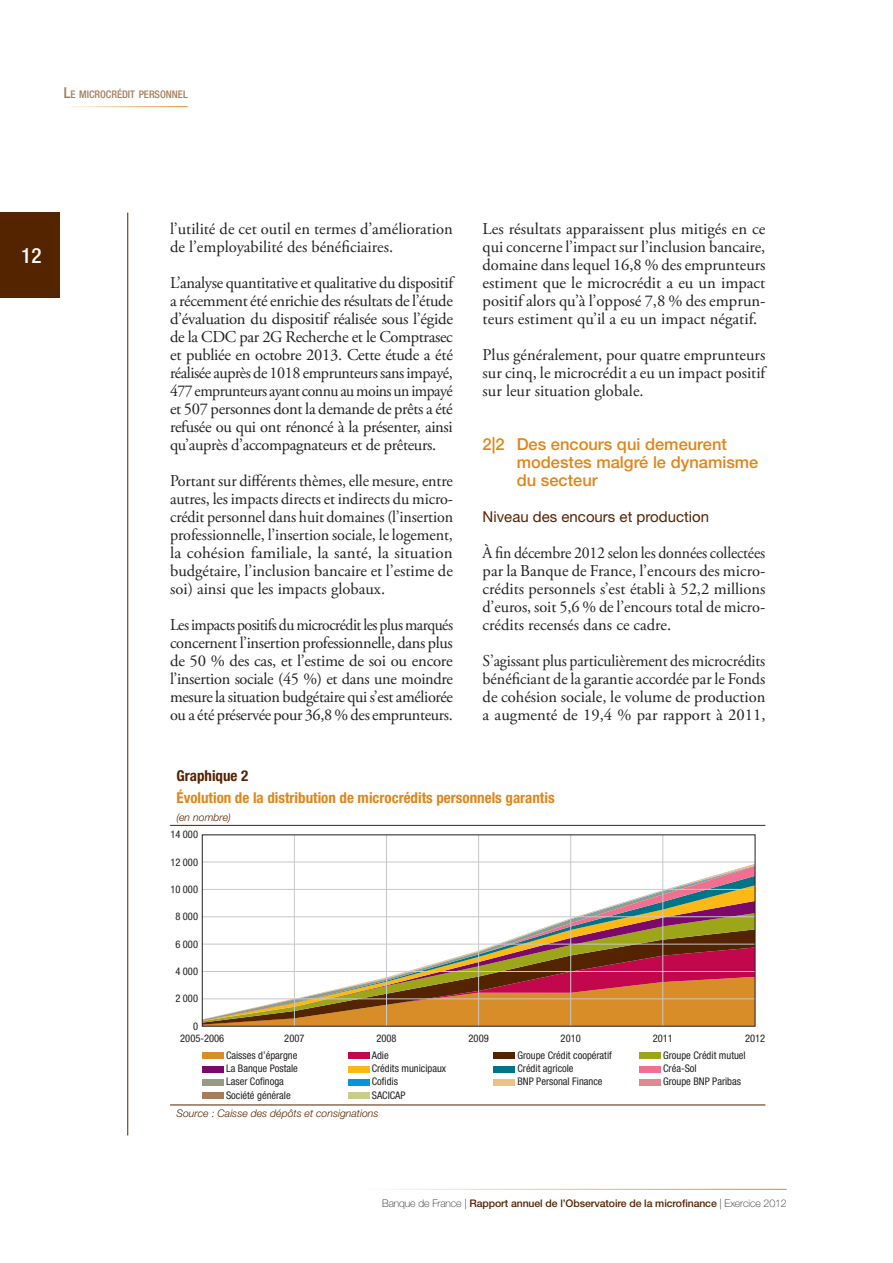
<style>
.page{position:relative;width:893px;height:1263px;background:#fff}
.page>*{position:absolute;margin:0;border:0;box-sizing:border-box;transform-origin:0 0}
.t1{font:500 condensed 21px "Helvetica Neue LT Std";color:#fff}
.t2{font:16.5px/18px "Adobe Garamond Pro";color:#231f20;text-align:justify}
.t3{font:16.5px/18px "Adobe Garamond Pro";color:#231f20;text-align:justify;scale:.96 1}
.t4{font:16.5px/18px "Adobe Garamond Pro";color:#231f20;text-align:justify;scale:.95 1}
.t5{font:500 16.5px/18px "Helvetica Neue LT Std";color:#df8619}
.t6{font:700 condensed 15px "Helvetica Neue LT Std";color:#df8619}
.t7{font:15px "Helvetica Neue LT Std";color:#542300}
.t8{font:700 condensed 15px "Helvetica Neue LT Std";color:#542300}
.t9{font:condensed 10.5px "Helvetica Neue LT Std";color:#231f20}
.t10{font:500 10.5px "Helvetica Neue LT Std";letter-spacing:-.01em;color:#542300}
.t11{font:italic 300 10.5px "Helvetica Neue LT Std";color:#542300}
.t12{font:500 condensed 10.5px "Helvetica Neue LT Std";color:#a57d59}
.s1{font-size:15px}
.s2{font-weight:100;color:#231f20}
</style>
<div class="page">
<hr style="left:127px;top:213px;width:1px;height:922px;background:#542300">
<div style="left:0;top:213px;width:60px;height:85px;background:#542300"></div>
<hr style="left:170px;top:825px;width:595px;height:1px;background:#542300">
<hr style="left:170px;top:1104px;width:595px;height:1px;background:#542300">
<svg style="left:204px;top:1022px;width:549px;height:2px"></svg>
<svg style="left:204px;top:864px;width:549px;height:156px"></svg>
<hr style="left:202px;top:862px;width:553px;height:1px;background:#c7c8ca">
<hr style="left:202px;top:889px;width:553px;height:1px;background:#c7c8ca">
<hr style="left:202px;top:916px;width:553px;height:1px;background:#c7c8ca">
<hr style="left:202px;top:944px;width:553px;height:1px;background:#c7c8ca">
<hr style="left:202px;top:971px;width:553px;height:1px;background:#c7c8ca">
<hr style="left:202px;top:998px;width:553px;height:1px;background:#c7c8ca">
<hr style="left:662px;top:835px;width:1px;height:191px;background:#c7c8ca">
<hr style="left:570px;top:835px;width:1px;height:191px;background:#c7c8ca">
<hr style="left:478px;top:835px;width:1px;height:191px;background:#c7c8ca">
<hr style="left:386px;top:835px;width:1px;height:191px;background:#c7c8ca">
<hr style="left:294px;top:835px;width:1px;height:191px;background:#c7c8ca">
<div style="left:202px;top:1053px;width:22px;height:6px;background:#d98d28"></div>
<div style="left:348px;top:1053px;width:21px;height:6px;background:#c3074d"></div>
<div style="left:494px;top:1053px;width:21px;height:6px;background:#542300"></div>
<div style="left:639px;top:1053px;width:21px;height:6px;background:#9da618"></div>
<div style="left:202px;top:1066px;width:22px;height:6px;background:#7b086a"></div>
<div style="left:348px;top:1066px;width:21px;height:6px;background:#fcb814"></div>
<div style="left:494px;top:1066px;width:21px;height:6px;background:#007587"></div>
<div style="left:639px;top:1066px;width:21px;height:6px;background:#f17091"></div>
<div style="left:202px;top:1079px;width:22px;height:6px;background:#979a85"></div>
<div style="left:348px;top:1079px;width:21px;height:6px;background:#0695d6"></div>
<div style="left:494px;top:1079px;width:21px;height:6px;background:#ebc089"></div>
<div style="left:639px;top:1079px;width:21px;height:6px;background:#de8a92"></div>
<div style="left:202px;top:1092px;width:22px;height:7px;background:#a57d59"></div>
<div style="left:348px;top:1092px;width:21px;height:7px;background:#c9cd88"></div>
<p class="t12" style="left:64px;top:88px;width:125px"><span class="s1">L</span>E MICROCRÉDIT PERSONNEL</p>
<p class="t1" style="left:21px;top:243px;width:22px">12</p>
<p class="t2" style="left:170px;top:220px;width:284px">l’utilité de cet outil en termes d’amélioration de l’employabilité des bénéficiaires.</p>
<p class="t2" style="left:170px;top:274px;width:285px">L’analyse quantitative et qualitative du dispositif a récemment été enrichie des résultats de l’étude d’évaluation du dispositif réalisée sous l’égide de la CDC par 2G Recherche et le Comptrasec et publiée en octobre 2013. Cette étude a été réalisée auprès de 1018 emprunteurs sans impayé, 477 emprunteurs ayant connu au moins un impayé et 507 personnes dont la demande de prêts a été refusée ou qui ont rénoncé à la présenter, ainsi qu’auprès d’accompagnateurs et de prêteurs.</p>
<p class="t2" style="left:170px;top:472px;width:284px">Portant sur différents thèmes, elle mesure, entre autres, les impacts directs et indirects du micro&shy;crédit personnel dans huit domaines (l’insertion professionnelle, l’insertion sociale, le logement, la cohésion familiale, la santé, la situation budgétaire, l’inclusion bancaire et l’estime de soi) ainsi que les impacts globaux.</p>
<p class="t4" style="left:170px;top:616px;width:299px">Les impacts positifs du microcrédit les plus marqués concernent l’insertion professionnelle, dans plus de 50 % des cas, et l’estime de soi ou encore l’insertion sociale (45 %) et dans une moindre mesure la situation budgétaire qui s’est améliorée ou a été préservée pour 36,8 % des emprunteurs.</p>
<p class="t2" style="left:483px;top:220px;width:284px">Les résultats apparaissent plus mitigés en ce qui concerne l’impact sur l’inclusion bancaire, domaine dans lequel 16,8 % des emprunteurs estiment que le microcrédit a eu un impact positif alors qu’à l’opposé 7,8 % des emprun&shy;teurs estiment qu’il a eu un impact négatif.</p>
<p class="t2" style="left:483px;top:346px;width:284px">Plus généralement, pour quatre emprunteurs sur cinq, le microcrédit a eu un impact positif sur leur situation globale.</p>
<p class="t5" style="left:517px;top:435px;width:243px;text-indent:-34px">2|2 Des encours qui demeurent modestes malgré le dynamisme du secteur</p>
<p class="t7" style="left:483px;top:508px;width:228px">Niveau des encours et production</p>
<p class="t3" style="left:483px;top:544px;width:296px">À fin décembre 2012 selon les données collectées par la Banque de France, l’encours des micro&shy;crédits personnels s’est établi à 52,2 millions d’euros, soit 5,6 % de l’encours total de micro&shy;crédits recensés dans ce cadre.</p>
<p class="t3" style="left:483px;top:652px;width:296px">S’agissant plus particulièrement des microcrédits bénéficiant de la garantie accordée par le Fonds de cohésion sociale, le volume de production a augmenté de 19,4 % par rapport à 2011,</p>
<p class="t8" style="left:176px;top:766px;width:73px">Graphique 2</p>
<p class="t6" style="left:176px;top:789px;width:380px">Évolution de la distribution de microcrédits personnels garantis</p>
<p class="t11" style="left:176px;top:811px;width:56px">(en nombre)</p>
<p class="t9" style="left:170px;top:828px;width:29px">14 000</p>
<p class="t9" style="left:170px;top:856px;width:29px">12 000</p>
<p class="t9" style="left:170px;top:883px;width:29px">10 000</p>
<p class="t9" style="left:175px;top:910px;width:24px">8 000</p>
<p class="t9" style="left:175px;top:938px;width:24px">6 000</p>
<p class="t9" style="left:175px;top:965px;width:24px">4 000</p>
<p class="t9" style="left:175px;top:992px;width:24px">2 000</p>
<p class="t9" style="left:193px;top:1020px;width:7px">0</p>
<p class="t9" style="left:180px;top:1032px;width:46px">2005-2006</p>
<p class="t9" style="left:284px;top:1032px;width:22px">2007</p>
<p class="t9" style="left:376px;top:1032px;width:22px">2008</p>
<p class="t9" style="left:469px;top:1032px;width:22px">2009</p>
<p class="t9" style="left:561px;top:1032px;width:22px">2010</p>
<p class="t9" style="left:653px;top:1032px;width:22px">2011</p>
<p class="t9" style="left:745px;top:1032px;width:22px">2012</p>
<p class="t9" style="left:226px;top:1049px;width:73px">Caisses d’épargne</p>
<p class="t9" style="left:372px;top:1049px;width:18px">Adie</p>
<p class="t9" style="left:517px;top:1049px;width:96px">Groupe Crédit coopératif</p>
<p class="t9" style="left:663px;top:1049px;width:84px">Groupe Crédit mutuel</p>
<p class="t9" style="left:226px;top:1062px;width:73px">La Banque Postale</p>
<p class="t9" style="left:372px;top:1062px;width:76px">Crédits municipaux</p>
<p class="t9" style="left:517px;top:1062px;width:58px">Crédit agricole</p>
<p class="t9" style="left:663px;top:1062px;width:35px">Créa-Sol</p>
<p class="t9" style="left:226px;top:1075px;width:59px">Laser Cofinoga</p>
<p class="t9" style="left:372px;top:1075px;width:28px">Cofidis</p>
<p class="t9" style="left:517px;top:1075px;width:87px">BNP Personal Finance</p>
<p class="t9" style="left:663px;top:1075px;width:79px">Groupe BNP Paribas</p>
<p class="t9" style="left:226px;top:1089px;width:66px">Société générale</p>
<p class="t9" style="left:372px;top:1089px;width:35px">SACICAP</p>
<p class="t11" style="left:176px;top:1107px;width:204px">Source : Caisse des dépôts et consignations</p>
<p class="t10" style="left:382px;top:1197px;width:406px"><span class="s2">Banque de France |</span> Rapport annuel de l’Observatoire de la microfinance <span class="s2">| Exercice 2012</span></p>
</div>
